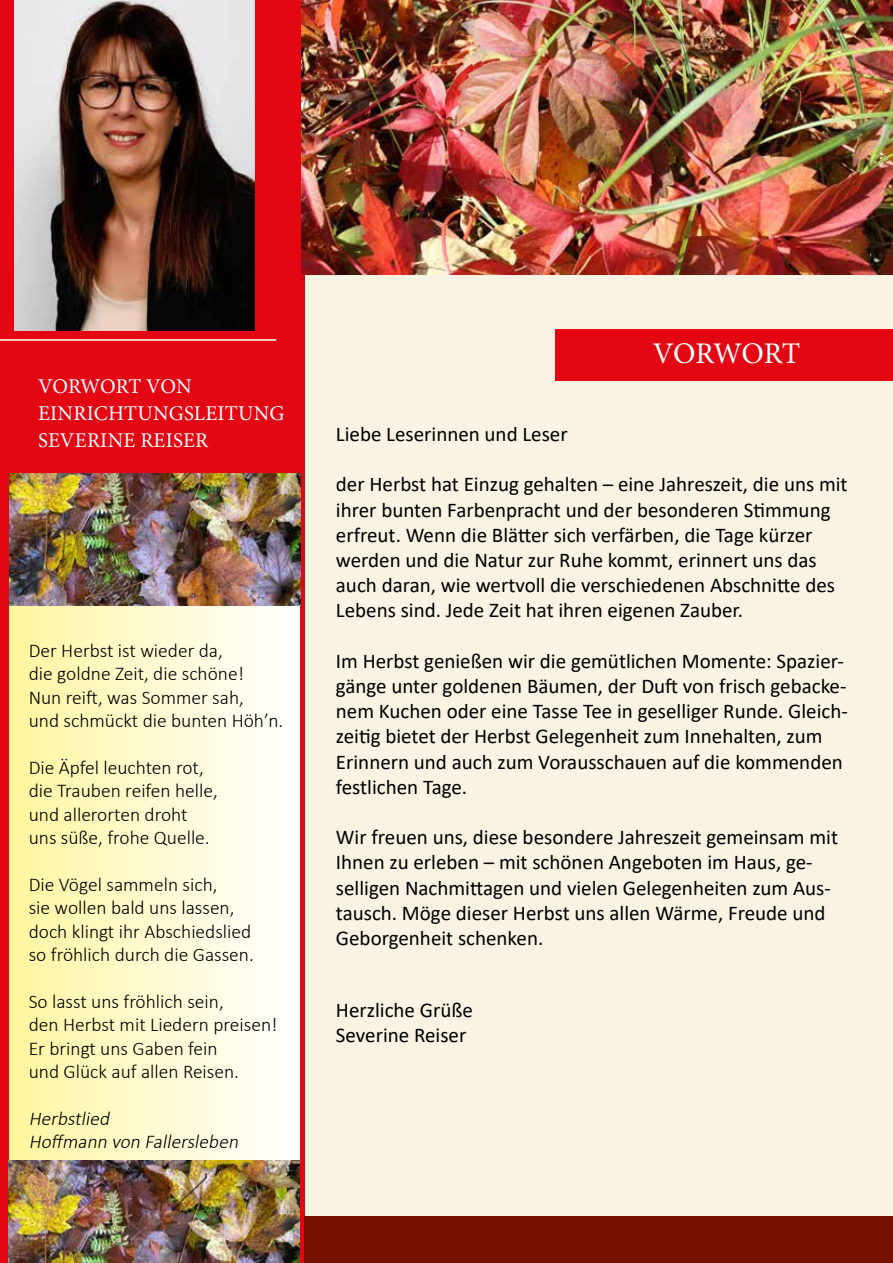
<style>
.page{position:relative;width:893px;height:1263px;background:#f8f3e3}
.page>*{position:absolute;margin:0;border:0;box-sizing:border-box;transform-origin:0 0}
.t1{font:30px "Minion Pro";letter-spacing:-.025em;color:#fff}
.t2{font:21px/25.2px "Calibri";color:#000}
.t3{font:21px/27px "Minion Pro";letter-spacing:.01em;color:#fff}
.t4{font:300 19.5px/23.4px "Calibri";color:#000}
.t5{font:italic 300 19.5px/23.4px "Calibri";color:#000}
</style>
<div class="page">
<div style="left:0;top:0;width:305px;height:1263px;background:#e30613"></div>
<div style="left:305px;top:1216px;width:588px;height:47px;background:#760f00"></div>
<hr style="left:0;top:339px;width:276px;height:2px;background:#fff">
<div style="left:555px;top:330px;width:338px;height:51px;background:#e30613"></div>
<img style="left:302px;top:0;width:591px;height:274px">
<img style="left:14px;top:0;width:240px;height:330px">
<div style="left:10px;top:605px;width:289px;height:586px;background:linear-gradient(to right,#fff6a0,#fff)"></div>
<img style="left:10px;top:474px;width:291px;height:131px">
<img style="left:9px;top:1161px;width:291px;height:102px">
<p class="t3" style="left:38px;top:373px;width:248px">VORWORT VON<br>EINRICHTUNGSLEITUNG<br>SEVERINE REISER</p>
<p class="t4" style="left:29px;top:638px;width:256px">Der Herbst ist wieder da,<br>die goldne Zeit, die schöne!<br>Nun reift, was Sommer sah,<br>und schmückt die bunten Höh’n.</p>
<p class="t4" style="left:29px;top:755px;width:191px">Die Äpfel leuchten rot, die Trauben reifen helle, und allerorten droht uns süße, frohe Quelle.</p>
<p class="t4" style="left:29px;top:872px;width:227px">Die Vögel sammeln sich,<br>sie wollen bald uns lassen, doch klingt ihr Abschiedslied so fröhlich durch die Gassen.</p>
<p class="t4" style="left:29px;top:989px;width:250px">So lasst uns fröhlich sein,<br>den Herbst mit Liedern preisen!<br>Er bringt uns Gaben fein<br>und Glück auf allen Reisen.</p>
<p class="t5" style="left:29px;top:1106px;width:215px">Herbstlied<br>Hoffmann von Fallersleben</p>
<h1 class="t1" style="left:653px;top:333px;width:149px">VORWORT</h1>
<p class="t2" style="left:336px;top:421px;width:233px">Liebe Leserinnen und Leser</p>
<p class="t2" style="left:336px;top:471px;width:513px">der Herbst hat Einzug gehalten – eine Jahreszeit, die uns mit ihrer bunten Farbenpracht und der besonderen Stimmung erfreut. Wenn die Blätter sich verfärben, die Tage kürzer werden und die Natur zur Ruhe kommt, erinnert uns das auch daran, wie wertvoll die verschiedenen Abschnitte des Lebens sind. Jede Zeit hat ihren eigenen Zauber.</p>
<p class="t2" style="left:336px;top:648px;width:513px">Im Herbst genießen wir die gemütlichen Momente: Spazier&shy;gänge unter goldenen Bäumen, der Duft von frisch gebacke&shy;nem Kuchen oder eine Tasse Tee in geselliger Runde. Gleich&shy;zeitig bietet der Herbst Gelegenheit zum Innehalten, zum Erinnern und auch zum Vorausschauen auf die kommenden festlichen Tage.</p>
<p class="t2" style="left:336px;top:824px;width:504px">Wir freuen uns, diese besondere Jahreszeit gemeinsam mit Ihnen zu erleben – mit schönen Angeboten im Haus, ge&shy;selligen Nachmittagen und vielen Gelegenheiten zum Aus&shy;tausch. Möge dieser Herbst uns allen Wärme, Freude und Geborgenheit schenken.</p>
<p class="t2" style="left:336px;top:997px;width:139px">Herzliche Grüße<br>Severine Reiser</p>
</div>
